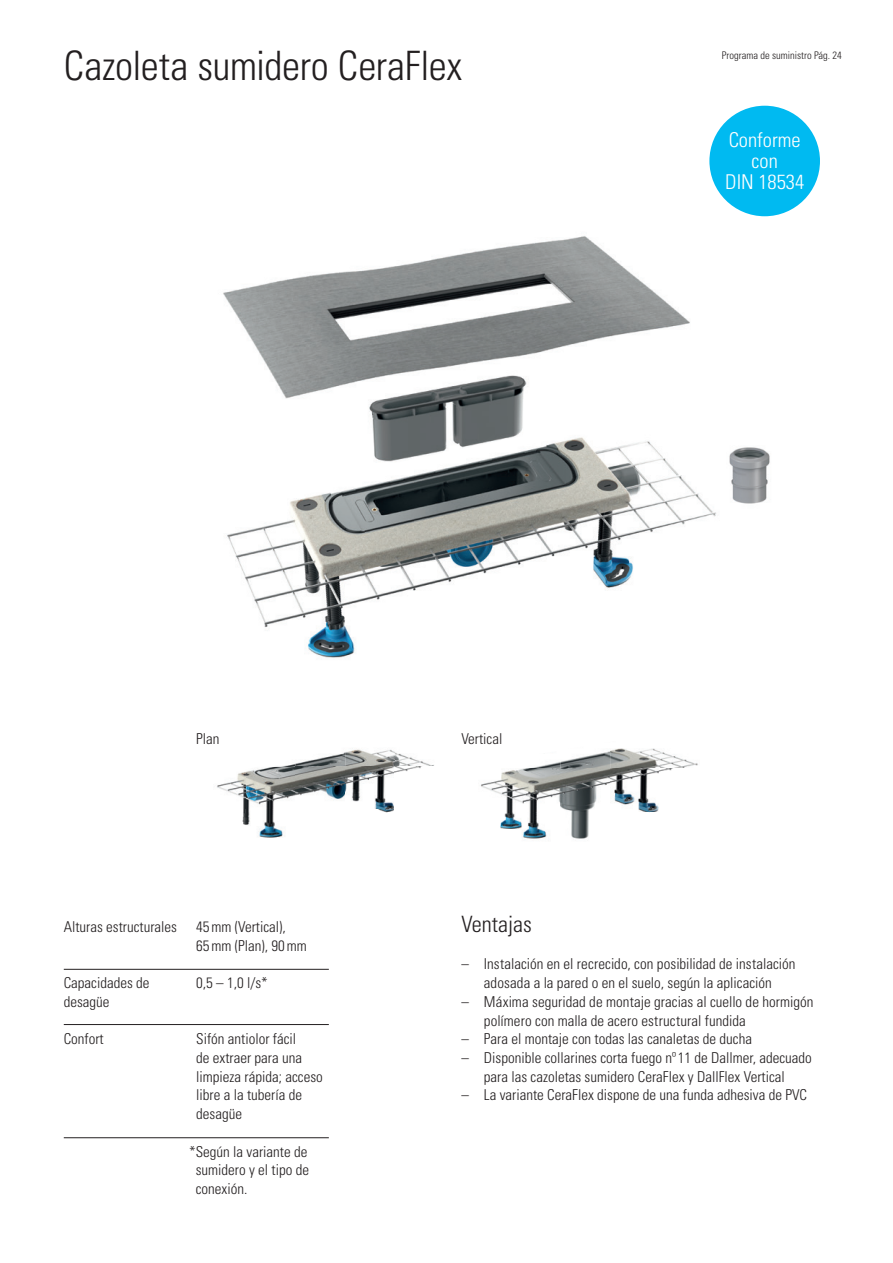
<style>
.page{position:relative;width:893px;height:1263px;background:#fff}
.page>*{position:absolute;margin:0;border:0;box-sizing:border-box;transform-origin:0 0}
.t1{font:300 condensed 40.5px "Univers LT Std";letter-spacing:-.01em;color:#231f20}
.t2{font:300 condensed 22.5px "Univers LT Std";color:#231f20}
.t3{font:300 condensed 20.4px/21px "Univers LT Std";color:#fff;text-align:center}
.t4{font:300 condensed 15px/18.8px "Univers LT Std";color:#231f20}
.t5{font:300 condensed 10.5px "Univers LT Std";color:#231f20}
</style>
<div class="page">
<img style="left:223px;top:190px;width:503px;height:218px">
<img style="left:480px;top:770px;width:31px;height:59px">
<img style="left:511px;top:761px;width:50px;height:78px">
<img style="left:561px;top:751px;width:49px;height:88px">
<img style="left:610px;top:748px;width:50px;height:65px">
<img style="left:660px;top:751px;width:38px;height:21px">
<img style="left:275px;top:763px;width:21px;height:4px">
<img style="left:296px;top:752px;width:49px;height:15px">
<img style="left:345px;top:749px;width:50px;height:18px">
<img style="left:395px;top:752px;width:39px;height:15px">
<img style="left:217px;top:772px;width:29px;height:53px">
<img style="left:246px;top:767px;width:175px;height:71px">
<img style="left:227px;top:408px;width:489px;height:250px">
<hr style="left:64px;top:1024px;width:265px;height:1px;background:#231f20">
<hr style="left:64px;top:969px;width:265px;height:1px;background:#231f20">
<hr style="left:64px;top:1137px;width:265px;height:1px;background:#231f20">
<div style="left:709px;top:106px;width:111px;height:110px;background:#00baf1;border-radius:50%"></div>
<img style="left:729px;top:447px;width:41px;height:57px">
<h1 class="t1" style="left:64px;top:42px;width:400px">Cazoleta sumidero CeraFlex</h1>
<p class="t4" style="left:196px;top:730px;width:25px">Plan</p>
<p class="t4" style="left:461px;top:730px;width:43px">Vertical</p>
<p class="t5" style="left:722px;top:49px;width:122px">Programa de suministro Pág. 24</p>
<h3 class="t3" style="left:725px;top:130px;width:80px">Conforme con<br>DIN 18534</h3>
<p class="t4" style="left:64px;top:917px;width:115px">Alturas estructurales</p>
<p class="t4" style="left:64px;top:973px;width:87px">Capacidades de desagüe</p>
<p class="t4" style="left:64px;top:1029px;width:41px">Confort</p>
<p class="t4" style="left:196px;top:917px;width:112px">45 mm (Vertical),<br>65 mm (Plan), 90 mm</p>
<p class="t4" style="left:196px;top:973px;width:73px">0,5 – 1,0 l/s*</p>
<p class="t4" style="left:196px;top:1029px;width:128px">Sifón antiolor fácil<br>de extraer para una limpieza rápida; acceso libre a la tubería de desagüe</p>
<p class="t4" style="left:196px;top:1142px;width:115px;text-align:justify;text-indent:-7px">* Según la variante de sumidero y el tipo de conexión.</p>
<h2 class="t2" style="left:461px;top:910px;width:72px">Ventajas</h2>
<p class="t4" style="left:461px;top:955px;width:336px;text-align:center">– Instalación en el recrecido, con posibilidad de instalación adosada a la pared o en el suelo, según la aplicación</p>
<p class="t4" style="left:484px;top:992px;width:331px;text-indent:-22px">– Máxima seguridad de montaje gracias al cuello de hormigón polímero con malla de acero estructural fundida</p>
<p class="t4" style="left:461px;top:1029px;width:292px">– Para el montaje con todas las canaletas de ducha</p>
<p class="t4" style="left:461px;top:1048px;width:352px;text-align:center">– Disponible collarines corta fuego nº 11 de Dallmer, adecuado para las cazoletas sumidero CeraFlex y DallFlex Vertical</p>
<p class="t4" style="left:461px;top:1086px;width:347px">– La variante CeraFlex dispone de una funda adhesiva de PVC</p>
</div>
